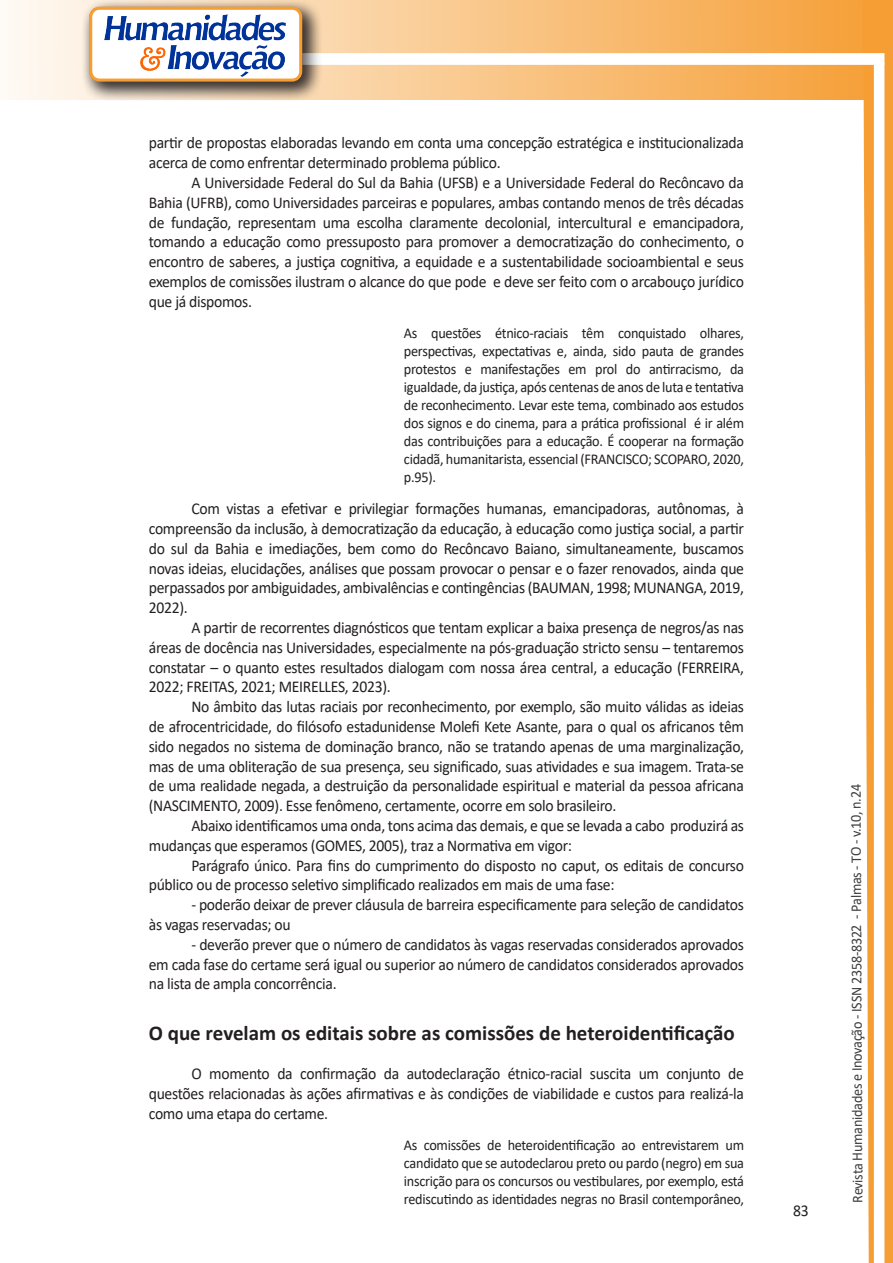
<style>
.page{position:relative;width:893px;height:1263px;background:#fff}
.page>*{position:absolute;margin:0;border:0;box-sizing:border-box;transform-origin:0 0}
.Titulo_2{font:700 21px "Calibri";color:#231f20}
.texto{font:16.5px/19.8px "Calibri";letter-spacing:-.02em;color:#231f20;text-align:justify;scale:.95 1}
.citacao{font:15px/18px "Calibri";letter-spacing:-.02em;color:#231f20;text-align:justify;scale:.95 1}
.t1{font:15px "Calibri";letter-spacing:-.025em;color:#3e3e3f;scale:.95 1}
</style>
<div class="page">
<svg style="left:5px;top:0;width:858px;height:100px;background:#f9c484"></svg>
<div style="left:302px;top:53px;width:582px;height:12px;background:#fff;border:2px solid #fff"></div>
<svg style="left:863px;top:0;width:30px;height:1263px"></svg>
<div style="left:81px;top:0;width:241px;height:102px;background:#231f20;opacity:.75"></div>
<div style="left:91px;top:8px;width:210px;height:72px;background:#fff;border-radius:9px"></div>
<img style="left:104px;top:14px;width:181px;height:62px">
<div style="left:89px;top:7px;width:213px;height:75px;border:3px solid #f69e34;border-radius:9px"></div>
<p class="texto" style="left:149px;top:133px;width:628px">partir de propostas elaboradas levando em conta uma concepção estratégica e institucionalizada acerca de como enfrentar determinado problema público.</p>
<p class="texto" style="left:149px;top:172px;width:628px;text-indent:43px">A Universidade Federal do Sul da Bahia (UFSB) e a Universidade Federal do Recôncavo da Bahia (UFRB), como Universidades parceiras e populares, ambas contando menos de três décadas de fundação, representam uma escolha claramente decolonial, intercultural e emancipadora, tomando a educação como pressuposto para promover a democratização do conhecimento, o encontro de saberes, a justiça cognitiva, a equidade e a sustentabilidade socioambiental e seus exemplos de comissões ilustram o alcance do que pode e deve ser feito com o arcabouço jurídico que já dispomos.</p>
<p class="citacao" style="left:404px;top:323px;width:360px">As questões étnico-raciais têm conquistado olhares, perspectivas, expectativas e, ainda, sido pauta de grandes protestos e manifestações em prol do antirracismo, da igualdade, da justiça, após centenas de anos de luta e tentativa de reconhecimento. Levar este tema, combinado aos estudos dos signos e do cinema, para a prática profissional é ir além das contribuições para a educação. É cooperar na formação cidadã, humanitarista, essencial (FRANCISCO; SCOPARO, 2020, p.95).</p>
<p class="texto" style="left:149px;top:498px;width:628px;text-indent:43px">Com vistas a efetivar e privilegiar formações humanas, emancipadoras, autônomas, à compreensão da inclusão, à democratização da educação, à educação como justiça social, a partir do sul da Bahia e imediações, bem como do Recôncavo Baiano, simultaneamente, buscamos novas ideias, elucidações, análises que possam provocar o pensar e o fazer renovados, ainda que perpassados por ambiguidades, ambivalências e contingências (BAUMAN, 1998; MUNANGA, 2019, 2022).</p>
<p class="texto" style="left:149px;top:617px;width:628px;text-indent:43px">A partir de recorrentes diagnósticos que tentam explicar a baixa presença de negros/as nas áreas de docência nas Universidades, especialmente na pós-graduação stricto sensu – tentaremos constatar – o quanto estes resultados dialogam com nossa área central, a educação (FERREIRA, 2022; FREITAS, 2021; MEIRELLES, 2023).</p>
<p class="texto" style="left:149px;top:696px;width:628px;text-indent:43px">No âmbito das lutas raciais por reconhecimento, por exemplo, são muito válidas as ideias de afrocentricidade, do filósofo estadunidense Molefi Kete Asante, para o qual os africanos têm sido negados no sistema de dominação branco, não se tratando apenas de uma marginalização, mas de uma obliteração de sua presença, seu significado, suas atividades e sua imagem. Trata-se de uma realidade negada, a destruição da personalidade espiritual e material da pessoa africana (NASCIMENTO, 2009). Esse fenômeno, certamente, ocorre em solo brasileiro.</p>
<p class="texto" style="left:149px;top:815px;width:628px;text-indent:43px">Abaixo identificamos uma onda, tons acima das demais, e que se levada a cabo produzirá as mudanças que esperamos (GOMES, 2005), traz a Normativa em vigor:</p>
<p class="texto" style="left:149px;top:855px;width:628px;text-indent:43px">Parágrafo único. Para fins do cumprimento do disposto no caput, os editais de concurso público ou de processo seletivo simplificado realizados em mais de uma fase:</p>
<p class="texto" style="left:149px;top:894px;width:628px;text-indent:43px">- poderão deixar de prever cláusula de barreira especificamente para seleção de candidatos às vagas reservadas; ou</p>
<p class="texto" style="left:149px;top:934px;width:628px;text-indent:43px">- deverão prever que o número de candidatos às vagas reservadas considerados aprovados em cada fase do certame será igual ou superior ao número de candidatos considerados aprovados na lista de ampla concorrência.</p>
<p class="Titulo_2" style="left:149px;top:1018px;width:587px">O que revelam os editais sobre as comissões de heteroidentificação</p>
<p class="texto" style="left:149px;top:1064px;width:628px;text-indent:43px">O momento da confirmação da autodeclaração étnico-racial suscita um conjunto de questões relacionadas às ações afirmativas e às condições de viabilidade e custos para realizá-la como uma etapa do certame.</p>
<p class="citacao" style="left:404px;top:1135px;width:360px">As comissões de heteroidentificação ao entrevistarem um candidato que se autodeclarou preto ou pardo (negro) em sua inscrição para os concursos ou vestibulares, por exemplo, está rediscutindo as identidades negras no Brasil contemporâneo,</p>
<p class="texto" style="left:793px;top:1200px;width:18px">83</p>
<p class="t1" style="left:846px;top:1203px;width:442px;rotate:-90deg">Revista Humanidades e Inovação - ISSN 2358-8322 - Palmas - TO - v.10, n.24</p>
</div>
